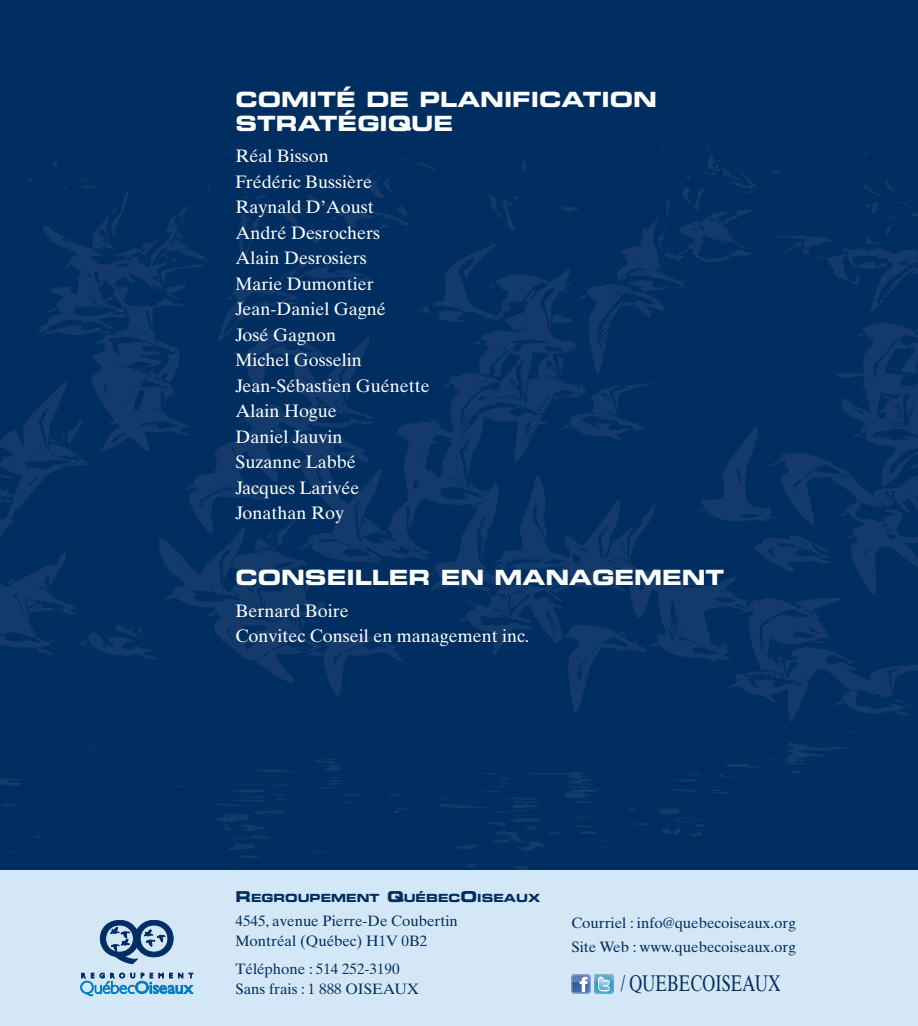
<style>
.page{position:relative;width:918px;height:1026px;background:#002e60}
.page>*{position:absolute;margin:0;border:0;box-sizing:border-box;transform-origin:0 0}
.t1{font:22.65px "Times Ten";color:#002e60;scale:.71 1}
.t2{font:21px/24px "Eurostile Bold Extended Two";color:#fff}
.t3{font:18px/25.5px "Times Ten";color:#fff}
.t4{font:15px/19.5px "Times Ten";color:#002e60}
.t5{font:11.25px "Eurostile Bold Extended Two";color:#002e60}
.s1{font-size:15px}
</style>
<div class="page">
<div style="left:0;top:870px;width:918px;height:156px;background:#d4e7f6"></div>
<svg style="left:81px;top:973px;width:112px;height:23px"></svg>
<svg style="left:100px;top:920px;width:73px;height:44px"></svg>
<img style="left:0;top:132px;width:918px;height:737px">
<svg style="left:571px;top:974px;width:43px;height:20px"></svg>
<p class="t2" style="left:236px;top:89px;width:423px">COMITÉ DE PLANIFICATION<br>STRATÉGIQUE</p>
<p class="t3" style="left:236px;top:145px;width:196px">Réal Bisson<br>Frédéric Bussière<br>Raynald D’Aoust<br>André Desrochers<br>Alain Desrosiers<br>Marie Dumontier<br>Jean-Daniel Gagné<br>José Gagnon<br>Michel Gosselin<br>Jean-Sébastien Guénette<br>Alain Hogue<br>Daniel Jauvin<br>Suzanne Labbé<br>Jacques Larivée<br>Jonathan Roy</p>
<p class="t2" style="left:236px;top:567px;width:490px">CONSEILLER EN MANAGEMENT</p>
<p class="t3" style="left:236px;top:600px;width:295px">Bernard Boire<br>Convitec Conseil en management inc.</p>
<p class="t5" style="left:236px;top:894px;width:306px"><span class="s1">R</span>EGROUPEMENT <span class="s1">Q</span>UÉBEC<span class="s1">O</span>ISEAUX</p>
<p class="t4" style="left:236px;top:913px;width:224px">4545, avenue Pierre-De Coubertin<br>Montréal (Québec) H1V 0B2</p>
<p class="t4" style="left:236px;top:961px;width:185px">Téléphone : 514 252-3190<br>Sans frais : 1 888 OISEAUX</p>
<p class="t4" style="left:572px;top:912px;width:226px;line-height:24px">Courriel : info@quebecoiseaux.org<br>Site Web : www.quebecoiseaux.org</p>
<p class="t1" style="left:621px;top:975px;width:227px">/ QUEBECOISEAUX</p>
</div>
